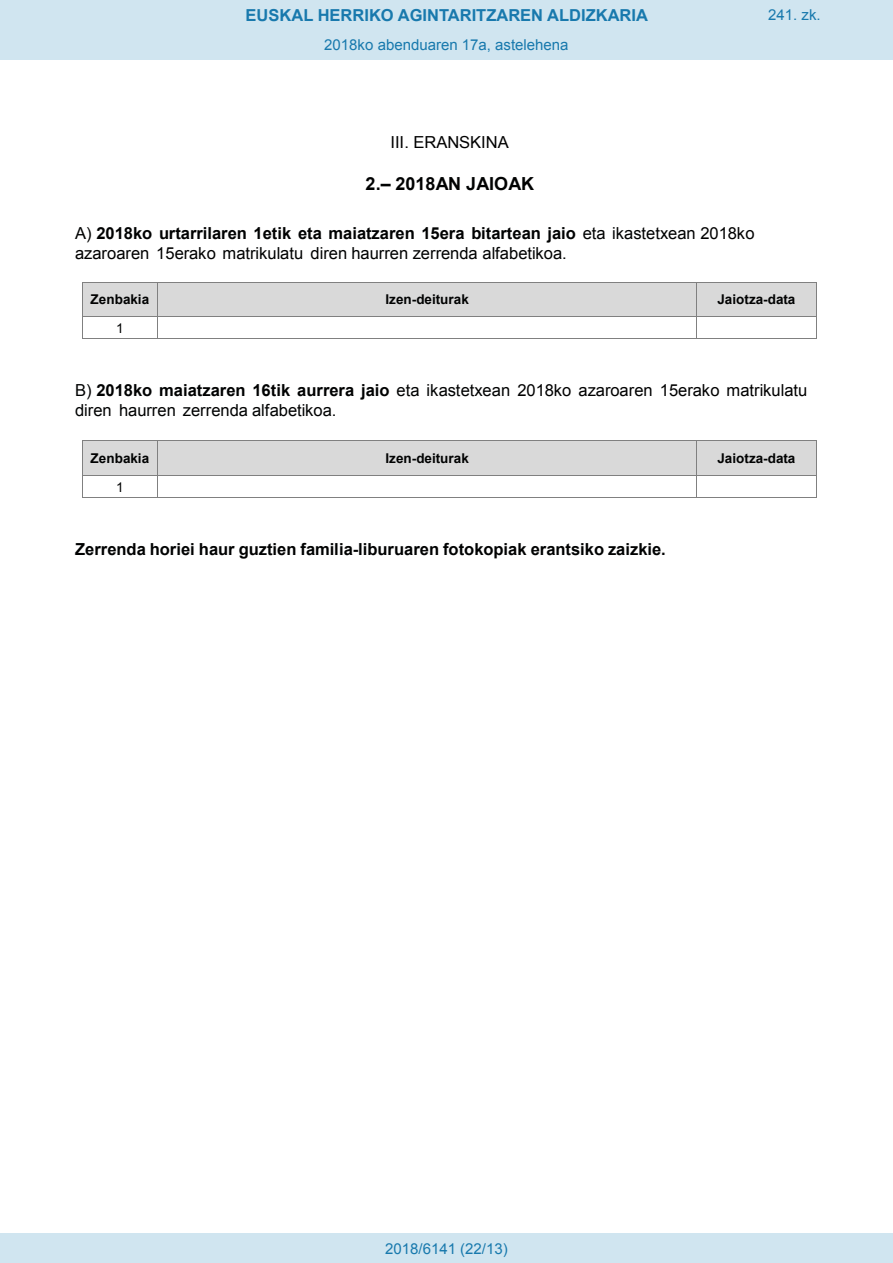
<style>
.page{position:relative;width:893px;height:1263px;background:#fff}
.page>*{position:absolute;margin:0;border:0;box-sizing:border-box;transform-origin:0 0}
.t1{font:700 18px "Arial";letter-spacing:.005em;color:#010202}
.t2{font:16.5px/20px "Arial";color:#010202}
.t3{font:700 16.5px "Arial";color:#010202}
.t4{font:700 16.5px "Arial";color:#1879ad}
.t5{font:16.5px "Arial";letter-spacing:-.005em;color:#000}
.Paginacion_Centro{font:15px "Arial";color:#1879ad}
.t6{font:700 13.5px "Arial";letter-spacing:.005em;color:#010202}
.t7{font:13.5px "Arial";color:#010202}
.s1{font-weight:700}
.s2{color:#000}
</style>
<div class="page">
<div style="left:83px;top:282px;width:74px;height:34px;background:#d9d9d9"></div>
<div style="left:158px;top:282px;width:538px;height:34px;background:#d9d9d9"></div>
<div style="left:697px;top:282px;width:119px;height:34px;background:#d9d9d9"></div>
<hr style="left:83px;top:282px;width:74px;height:1px;background:#808080">
<hr style="left:158px;top:282px;width:538px;height:1px;background:#808080">
<hr style="left:697px;top:282px;width:119px;height:1px;background:#808080">
<hr style="left:82px;top:282px;width:1px;height:34px;background:#808080">
<hr style="left:157px;top:282px;width:1px;height:34px;background:#808080">
<hr style="left:696px;top:282px;width:1px;height:34px;background:#808080">
<hr style="left:816px;top:282px;width:1px;height:34px;background:#808080">
<hr style="left:83px;top:316px;width:74px;height:1px;background:#808080">
<hr style="left:158px;top:316px;width:538px;height:1px;background:#808080">
<hr style="left:697px;top:316px;width:119px;height:1px;background:#808080">
<svg style="left:82px;top:316px;width:1px;height:23px"></svg>
<hr style="left:83px;top:338px;width:74px;height:1px;background:#808080">
<svg style="left:157px;top:316px;width:1px;height:23px"></svg>
<hr style="left:158px;top:338px;width:538px;height:1px;background:#808080">
<svg style="left:696px;top:316px;width:1px;height:23px"></svg>
<hr style="left:697px;top:338px;width:119px;height:1px;background:#808080">
<svg style="left:816px;top:316px;width:1px;height:23px"></svg>
<div style="left:83px;top:441px;width:74px;height:34px;background:#d9d9d9"></div>
<div style="left:158px;top:441px;width:538px;height:34px;background:#d9d9d9"></div>
<div style="left:697px;top:441px;width:119px;height:34px;background:#d9d9d9"></div>
<hr style="left:83px;top:441px;width:74px;height:1px;background:#808080">
<hr style="left:158px;top:441px;width:538px;height:1px;background:#808080">
<hr style="left:697px;top:441px;width:119px;height:1px;background:#808080">
<hr style="left:82px;top:441px;width:1px;height:34px;background:#808080">
<hr style="left:157px;top:441px;width:1px;height:34px;background:#808080">
<hr style="left:696px;top:441px;width:1px;height:34px;background:#808080">
<hr style="left:816px;top:441px;width:1px;height:34px;background:#808080">
<hr style="left:83px;top:475px;width:74px;height:1px;background:#808080">
<hr style="left:158px;top:475px;width:538px;height:1px;background:#808080">
<hr style="left:697px;top:475px;width:119px;height:1px;background:#808080">
<svg style="left:82px;top:475px;width:1px;height:23px"></svg>
<hr style="left:83px;top:497px;width:74px;height:1px;background:#808080">
<svg style="left:157px;top:475px;width:1px;height:23px"></svg>
<hr style="left:158px;top:497px;width:538px;height:1px;background:#808080">
<svg style="left:696px;top:475px;width:1px;height:23px"></svg>
<hr style="left:697px;top:497px;width:119px;height:1px;background:#808080">
<svg style="left:816px;top:475px;width:1px;height:23px"></svg>
<div style="left:0;top:0;width:893px;height:60px;background:#d0e5f0"></div>
<div style="left:0;top:1233px;width:893px;height:30px;background:#d0e5f0"></div>
<p class="t4" style="left:246px;top:4px;width:404px">EUSKAL HERRIKO AGINTARITZAREN ALDIZKARIA</p>
<p class="Paginacion_Centro" style="left:768px;top:5px;width:54px">241. zk.</p>
<p class="Paginacion_Centro" style="left:324px;top:35px;width:246px">2018ko abenduaren 17a, astelehena</p>
<p class="t5" style="left:390px;top:132px;width:120px">III. ERANSKINA</p>
<p class="t1" style="left:366px;top:171px;width:170px">2.– 2018AN JAIOAK</p>
<p class="t2" style="left:75px;top:223px;width:681px">A) <span class="s1">2018ko urtarrilaren 1etik eta maiatzaren 15era bitartean jaio</span> eta ikastetxean <span class="s2">2018ko azaroaren 15erako</span> matrikulatu diren haurren zerrenda alfabetikoa.</p>
<p class="t6" style="left:91px;top:290px;width:60px">Zenbakia</p>
<p class="t6" style="left:385px;top:290px;width:85px">Izen-deiturak</p>
<p class="t6" style="left:717px;top:290px;width:80px">Jaiotza-data</p>
<p class="t7" style="left:116px;top:319px;width:9px">1</p>
<p class="t2" style="left:75px;top:380px;width:734px">B) <span class="s1">2018ko maiatzaren 16tik aurrera jaio</span> eta ikastetxean <span class="s2">2018ko azaroaren 15erako matrikulatu </span>diren haurren zerrenda alfabetikoa.</p>
<p class="t6" style="left:91px;top:449px;width:60px">Zenbakia</p>
<p class="t6" style="left:385px;top:449px;width:85px">Izen-deiturak</p>
<p class="t6" style="left:717px;top:449px;width:80px">Jaiotza-data</p>
<p class="t7" style="left:116px;top:478px;width:9px">1</p>
<p class="t3" style="left:75px;top:538px;width:592px">Zerrenda horiei haur guztien familia-liburuaren fotokopiak erantsiko zaizkie.</p>
<p class="Paginacion_Centro" style="left:385px;top:1238px;width:124px">2018/6141 (22/13)</p>
</div>
